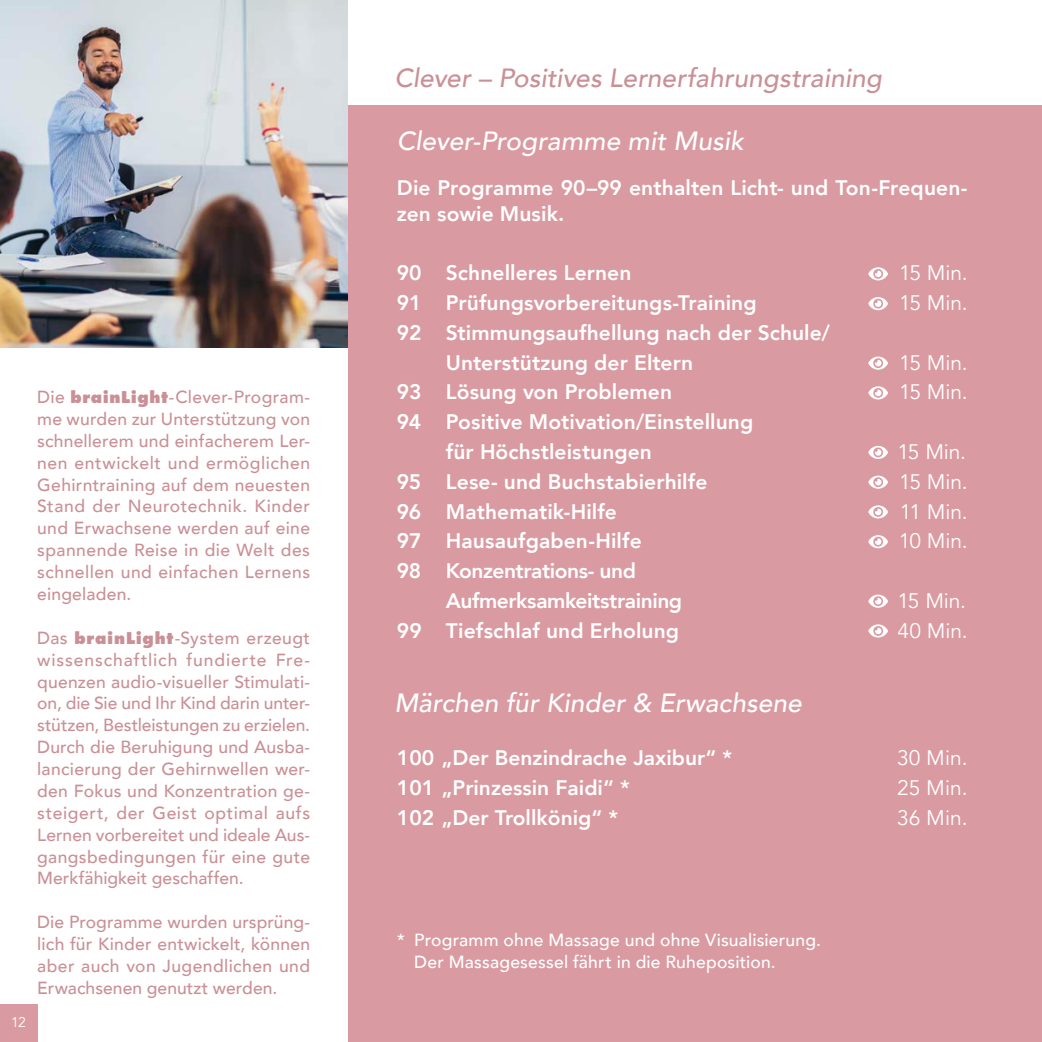
<style>
.page{position:relative;width:1042px;height:1042px;background:#d99ba1}
.page>*{position:absolute;margin:0;border:0;box-sizing:border-box;transform-origin:0 0}
.t1{font:italic 500 26.25px "Avenir";letter-spacing:.005em;color:#fff}
.t2{font:italic 500 26.25px "Avenir";color:#c99096}
.t3{font:800 21px/29.8px "Avenir";letter-spacing:.005em;color:#fff}
.t4{font:21px "Avenir";letter-spacing:-.005em;color:#fff}
.t5{font:800 21px/29.8px "Avenir";letter-spacing:-.02em;color:#fff}
.t6{font:500 17.5px/21.9px "Avenir";letter-spacing:.02em;color:#c99096;text-align:justify}
.t7{font:500 17.5px/21.9px "Avenir";letter-spacing:.01em;color:#fff}
.t8{font:14px "Avenir";color:#fff}
.s1{font-family:"Futura";font-weight:800;font-size:15.75px}
</style>
<div class="page">
<div style="left:0;top:0;width:347px;height:1042px;background:#fff"></div>
<div style="left:347px;top:0;width:695px;height:104px;background:#fff"></div>
<div style="left:0;top:1005px;width:37px;height:37px;background:#d99ba1"></div>
<img style="left:0;top:0;width:347px;height:347px">
<svg style="left:868px;top:267px;width:20px;height:13px"></svg>
<svg style="left:868px;top:297px;width:20px;height:13px"></svg>
<svg style="left:868px;top:356px;width:20px;height:14px"></svg>
<svg style="left:868px;top:386px;width:20px;height:13px"></svg>
<svg style="left:868px;top:446px;width:20px;height:13px"></svg>
<svg style="left:868px;top:475px;width:20px;height:14px"></svg>
<svg style="left:868px;top:505px;width:20px;height:13px"></svg>
<svg style="left:868px;top:535px;width:20px;height:13px"></svg>
<svg style="left:868px;top:594px;width:20px;height:14px"></svg>
<svg style="left:868px;top:624px;width:20px;height:13px"></svg>
<p class="t8" style="left:11px;top:1014px;width:16px">12</p>
<p class="t6" style="left:37px;top:385px;width:274px">Die <span class="s1">brainLight</span>-Clever-Program&shy;me wurden zur Unterstützung von schnellerem und einfacherem Ler&shy;nen entwickelt und ermöglichen Gehirntraining auf dem neuesten Stand der Neurotechnik. Kinder und Erwachsene werden auf eine spannende Reise in die Welt des schnellen und einfachen Lernens eingeladen.</p>
<p class="t6" style="left:37px;top:626px;width:274px">Das <span class="s1">brainLight</span>-System erzeugt wissenschaftlich fundierte Fre&shy;quenzen audio-visueller Stimulati&shy;on, die Sie und Ihr Kind darin unter&shy;stützen, Bestleistungen zu erzielen.<br>Durch die Beruhigung und Ausba&shy;lancierung der Gehirnwellen wer&shy;den Fokus und Konzentration ge&shy;steigert, der Geist optimal aufs Lernen vorbereitet und ideale Aus&shy;gangsbedingungen für eine gute Merkfähigkeit geschaffen.</p>
<p class="t6" style="left:37px;top:910px;width:274px">Die Programme wurden ursprüng&shy;lich für Kinder entwickelt, können aber auch von Jugendlichen und Erwachsenen genutzt werden.</p>
<h1 class="t2" style="left:394px;top:62px;width:489px">Clever – Positives Lernerfahrungstraining</h1>
<h1 class="t1" style="left:397px;top:125px;width:348px">Clever-Programme mit Musik</h1>
<p class="t3" style="left:397px;top:174px;width:572px;line-height:26.2px">Die Programme 90–99 enthalten Licht- und Ton-Frequen&shy;zen sowie Musik.</p>
<p class="t3" style="left:397px;top:258px;width:236px">90 Schnelleres Lernen</p>
<p class="t4" style="left:899px;top:261px;width:70px">15 Min.</p>
<p class="t3" style="left:397px;top:288px;width:361px">91 Prüfungsvorbereitungs-Training</p>
<p class="t4" style="left:899px;top:290px;width:70px">15 Min.</p>
<p class="t3" style="left:446px;top:318px;width:385px;text-indent:-49px">92 Stimmungsaufhellung nach der Schule/<br>Unterstützung der Eltern</p>
<p class="t4" style="left:899px;top:350px;width:70px">15 Min.</p>
<p class="t3" style="left:397px;top:377px;width:277px">93 Lösung von Problemen</p>
<p class="t4" style="left:899px;top:380px;width:70px">15 Min.</p>
<p class="t3" style="left:446px;top:407px;width:309px;text-indent:-49px">94 Positive Motivation/Einstellung für Höchstleistungen</p>
<p class="t4" style="left:897px;top:439px;width:70px">15 Min.</p>
<p class="t3" style="left:397px;top:466px;width:312px">95 Lese- und Buchstabierhilfe</p>
<p class="t4" style="left:899px;top:469px;width:70px">15 Min.</p>
<p class="t3" style="left:397px;top:496px;width:222px">96 Mathematik-Hilfe</p>
<p class="t4" style="left:900px;top:499px;width:69px">11 Min.</p>
<p class="t3" style="left:397px;top:526px;width:246px">97 Hausaufgaben-Hilfe</p>
<p class="t4" style="left:898px;top:528px;width:70px">10 Min.</p>
<p class="t5" style="left:446px;top:556px;width:238px;text-indent:-49px">98 Konzentrations- und<br>Aufmerksamkeitstraining</p>
<p class="t4" style="left:897px;top:588px;width:70px">15 Min.</p>
<p class="t3" style="left:397px;top:615px;width:284px">99 Tiefschlaf und Erholung</p>
<p class="t4" style="left:897px;top:618px;width:71px">40 Min.</p>
<h1 class="t1" style="left:394px;top:687px;width:409px">Märchen für Kinder &amp; Erwachsene</h1>
<p class="t3" style="left:397px;top:743px;width:337px">100 „Der Benzindrache Jaxibur“ *</p>
<p class="t4" style="left:897px;top:745px;width:72px">30 Min.</p>
<p class="t3" style="left:397px;top:773px;width:234px">101 „Prinzessin Faidi“ *</p>
<p class="t4" style="left:897px;top:775px;width:72px">25 Min.</p>
<p class="t3" style="left:397px;top:802px;width:223px">102 „Der Trollkönig“ *</p>
<p class="t4" style="left:897px;top:805px;width:72px">36 Min.</p>
<p class="t7" style="left:414px;top:927px;width:408px;text-indent:-17px">* Programm ohne Massage und ohne Visualisierung.<br>Der Massagesessel fährt in die Ruheposition.</p>
</div>
